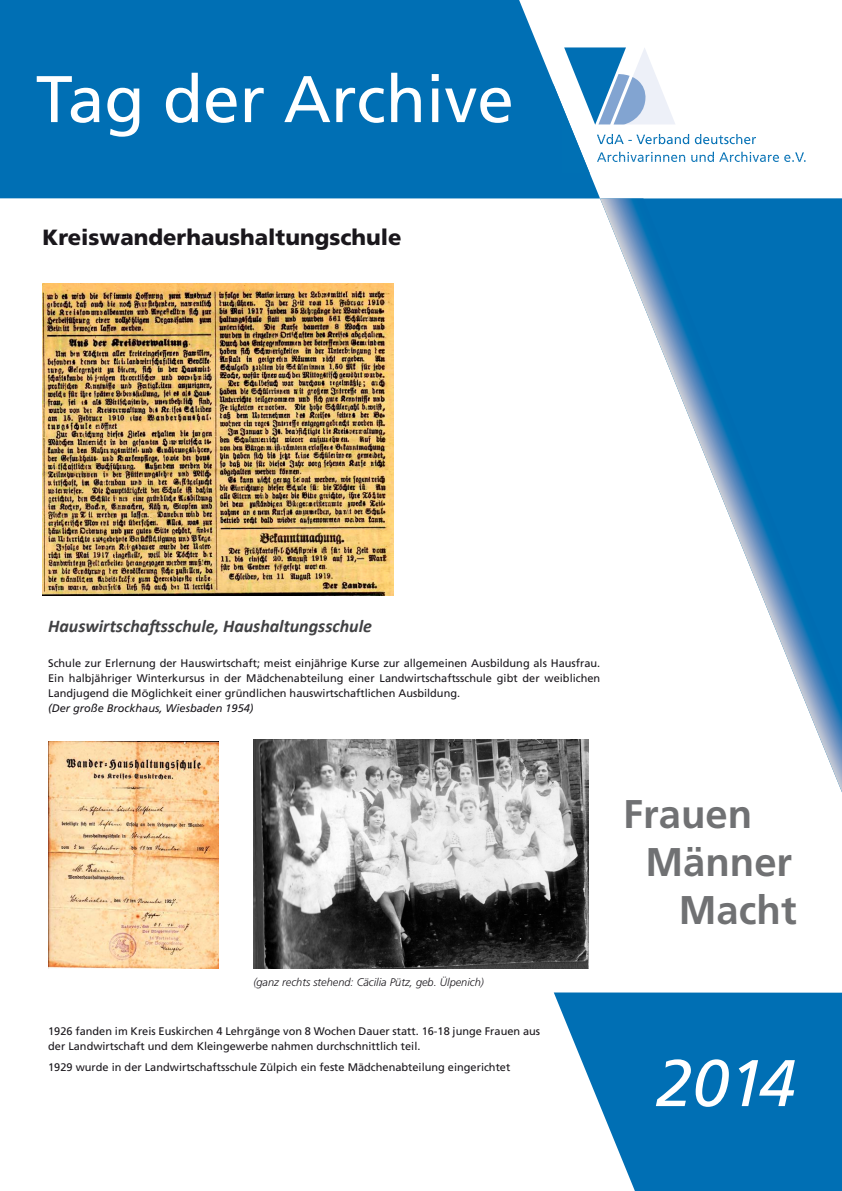
<style>
.page{position:relative;width:842px;height:1191px;background:#fff}
.page>*{position:absolute;margin:0;border:0;box-sizing:border-box;transform-origin:0 0}
.t1{font:65.8px "Frutiger";color:#fff}
.t2{font:italic 65.8px "Frutiger";color:#fff}
.t3{font:700 40px "Frutiger";color:#707173}
.t4{font:900 22px "Frutiger";color:#1a171c}
.t5{font:italic 700 18px "Calibri";color:#414143}
.t6{font:11px/15px "Frutiger";color:#1a171c;text-align:justify}
.t7{font:italic 300 11px "Frutiger";color:#1a171c}
.t8{font:italic 11px "Frutiger";color:#1a171c}
</style>
<div class="page">
<svg style="left:554px;top:992px;width:288px;height:199px;background:#2483be"></svg>
<img style="left:600px;top:198px;width:242px;height:594px">
<svg style="left:0;top:0;width:600px;height:198px;background:#147aba"></svg>
<img style="left:590px;top:125px;width:10px;height:17px">
<img style="left:562px;top:105px;width:28px;height:68px">
<svg style="left:597px;top:152px;width:208px;height:10px"></svg>
<svg style="left:597px;top:134px;width:159px;height:10px"></svg>
<svg style="left:564px;top:47px;width:111px;height:78px"></svg>
<div style="left:0;top:22px;width:351px;height:166px;background:#006fb4"></div>
<img style="left:553px;top:84px;width:9px;height:89px">
<img style="left:42px;top:283px;width:352px;height:312px">
<img style="left:48px;top:741px;width:170px;height:227px">
<img style="left:253px;top:739px;width:335px;height:229px">
<h1 class="t1" style="left:36px;top:61px;width:479px">Tag der Archive</h1>
<h3 class="t4" style="left:43px;top:224px;width:361px">Kreiswanderhaushaltungschule</h3>
<h3 class="t5" style="left:48px;top:614px;width:325px">Hauswirtschaftsschule, Haushaltungsschule</h3>
<p class="t6" style="left:48px;top:656px;width:553px">Schule zur Erlernung der Hauswirtschaft; meist einjährige Kurse zur allgemeinen Ausbildung als Hausfrau.<br>Ein halbjähriger Winterkursus in der Mädchenabteilung einer Landwirtschaftsschule gibt der weiblichen Landjugend die Möglichkeit einer gründlichen hauswirtschaftlichen Ausbildung.</p>
<p class="t8" style="left:48px;top:702px;width:207px">(Der große Brockhaus, Wiesbaden 1954)</p>
<p class="t7" style="left:253px;top:975px;width:232px">(ganz rechts stehend: Cäcilia Pütz, geb. Ülpenich)</p>
<p class="t6" style="left:48px;top:1023px;width:493px">1926 fanden im Kreis Euskirchen 4 Lehrgänge von 8 Wochen Dauer statt. 16-18 junge Frauen aus der Landwirtschaft und dem Kleingewerbe nahmen durchschnittlich teil.</p>
<p class="t6" style="left:48px;top:1059px;width:464px">1929 wurde in der Landwirtschaftsschule Zülpich ein feste Mädchenabteilung eingerichtet</p>
<h2 class="t3" style="left:623px;top:791px;width:130px">Frauen</h2>
<h2 class="t3" style="left:645px;top:839px;width:148px">Männer</h2>
<h2 class="t3" style="left:679px;top:887px;width:119px">Macht</h2>
<h1 class="t2" style="left:656px;top:1044px;width:141px">2014</h1>
</div>
